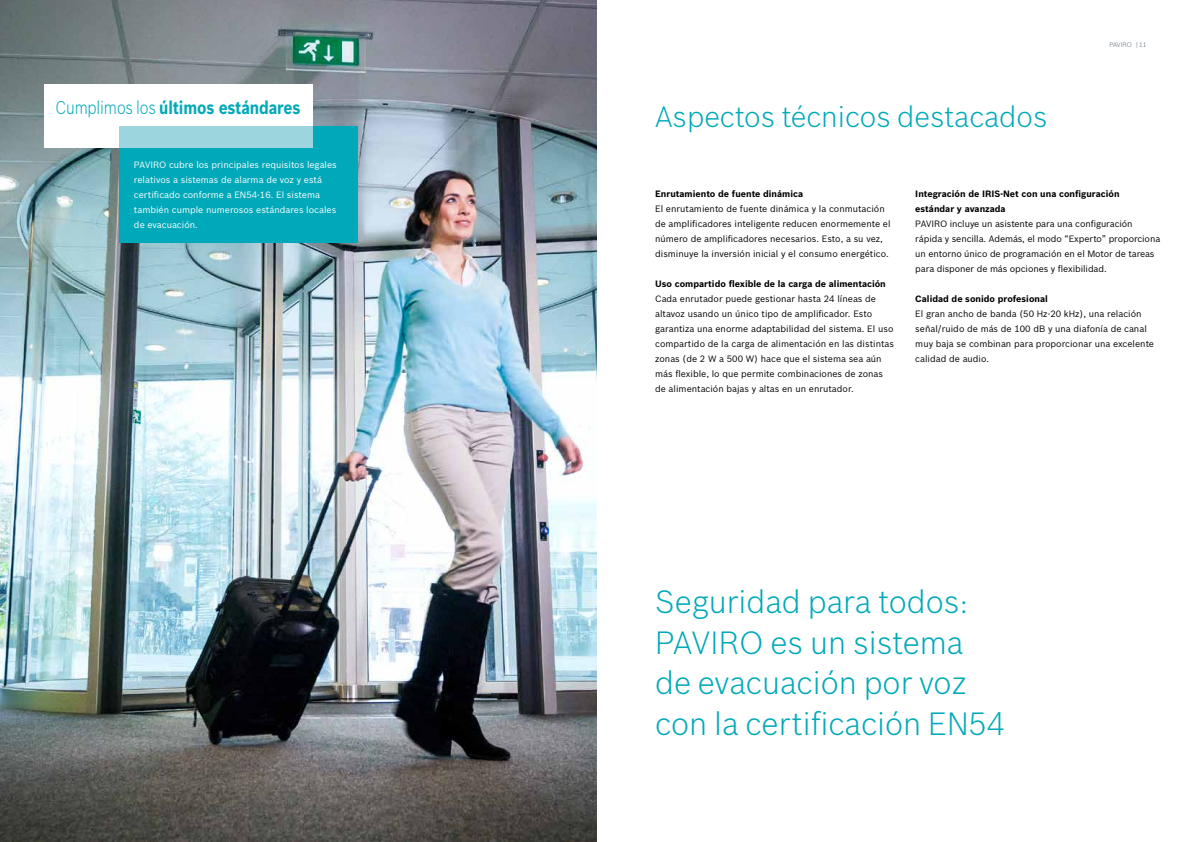
<style>
.page{position:relative;width:1191px;height:842px;background:#fff}
.page>*{position:absolute;margin:0;border:0;box-sizing:border-box;transform-origin:0 0}
.t1{font:300 31.5px/40.5px "Bosch Sans";color:#00a9b9}
.t2{font:300 28.8px "Bosch Sans";color:#00a9b9}
.t3{font:700 18px "Bosch Sans";letter-spacing:-.01em;color:#00a9b9;scale:.85 1}
.t4{font:9px/15px "Bosch Sans";color:#000}
.t5{font:9px/15px "Bosch Sans";color:#fff}
.t6{font:700 9px/15px "Bosch Sans";color:#000}
.t7{font:300 6.5px "Bosch Sans";letter-spacing:-.005em;color:#525f6b}
.s1{font-weight:300}
</style>
<div class="page">
<img style="left:0;top:0;width:597px;height:842px">
<div style="left:45px;top:84px;width:268px;height:63px;background:#fff"></div>
<div style="left:119px;top:126px;width:238px;height:117px;background:#00a9b9"></div>
<div style="left:119px;top:126px;width:194px;height:21px;background:#9dd5de"></div>
<h3 class="t3" style="left:55px;top:93px;width:290px"><span class="s1">Cumplimos los</span> últimos estándares</h3>
<p class="t5" style="left:134px;top:157px;width:204px">PAVIRO cubre los principales requisitos legales relativos a sistemas de alarma de voz y está certificado conforme a EN54-16. El sistema también cumple numerosos estándares locales de evacuación.</p>
<h2 class="t2" style="left:655px;top:96px;width:394px">Aspectos técnicos destacados</h2>
<p class="t7" style="left:1109px;top:40px;width:39px">PAVIRO | 11</p>
<p class="t6" style="left:655px;top:185px;width:149px">Enrutamiento de fuente dinámica</p>
<p class="t4" style="left:655px;top:200px;width:237px">El enrutamiento de fuente dinámica y la conmutación de amplificadores inteligente reducen enormemente el número de amplificadores necesarios. Esto, a su vez, disminuye la inversión inicial y el consumo energético.</p>
<p class="t6" style="left:655px;top:275px;width:232px">Uso compartido flexible de la carga de alimentación</p>
<p class="t4" style="left:655px;top:290px;width:240px">Cada enrutador puede gestionar hasta 24 líneas de altavoz usando un único tipo de amplificador. Esto garantiza una enorme adaptabilidad del sistema. El uso compartido de la carga de alimentación en las distintas zonas (de 2 W a 500 W) hace que el sistema sea aún más flexible, lo que permite combinaciones de zonas de alimentación bajas y altas en un enrutador.</p>
<p class="t6" style="left:915px;top:185px;width:206px">Integración de IRIS-Net con una configuración estándar y avanzada</p>
<p class="t4" style="left:915px;top:215px;width:246px">PAVIRO incluye un asistente para una configuración rápida y sencilla. Además, el modo “Experto” proporciona un entorno único de programación en el Motor de tareas para disponer de más opciones y flexibilidad.</p>
<p class="t6" style="left:915px;top:290px;width:134px">Calidad de sonido profesional</p>
<p class="t4" style="left:915px;top:305px;width:240px">El gran ancho de banda (50 Hz-20 kHz), una relación señal/ruido de más de 100 dB y una diafonía de canal muy baja se combinan para proporcionar una excelente calidad de audio.</p>
<h1 class="t1" style="left:655px;top:579px;width:351px">Seguridad para todos:<br>PAVIRO es un sistema de evacuación por voz con la certificación EN54</h1>
</div>
